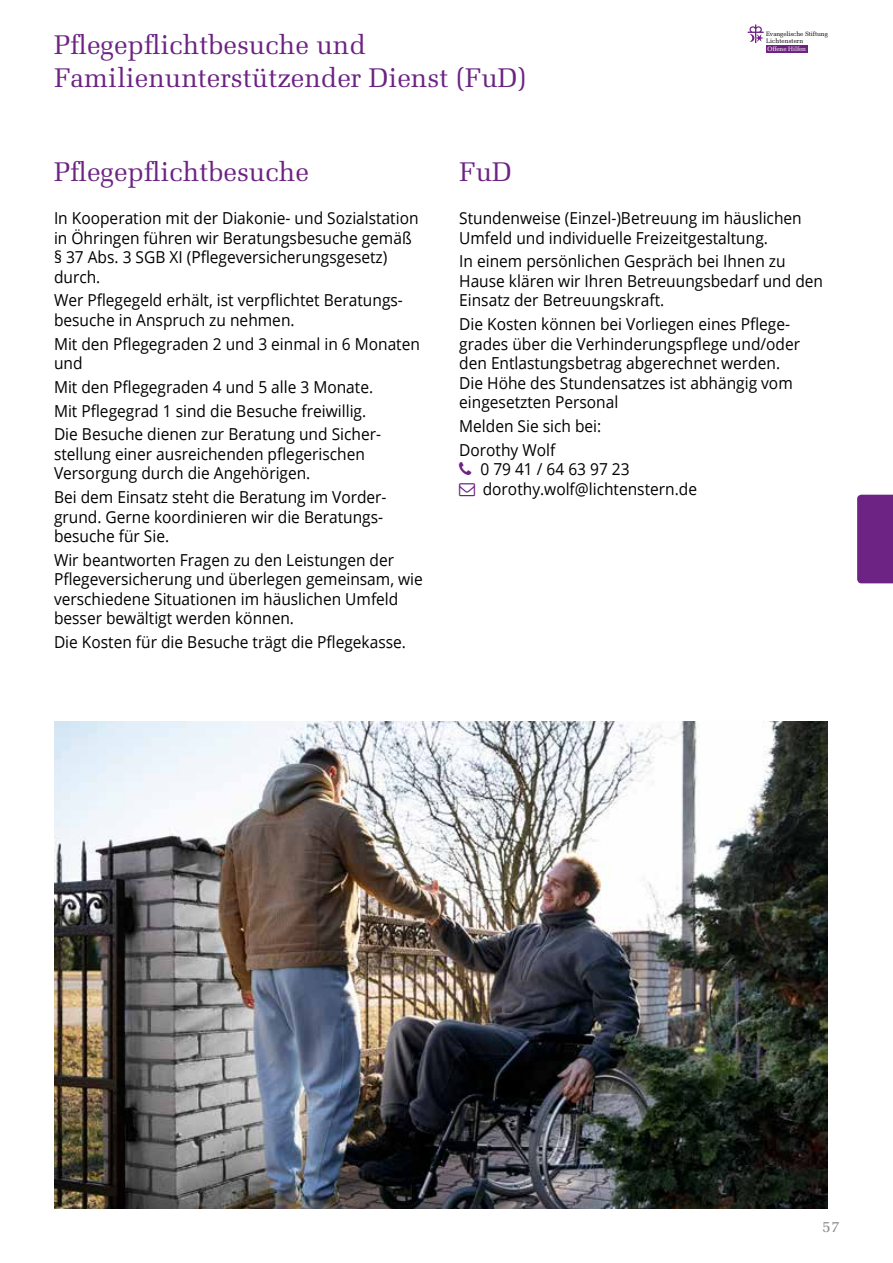
<style>
.page{position:relative;width:893px;height:1263px;background:#fff}
.page>*{position:absolute;margin:0;border:0;box-sizing:border-box;transform-origin:0 0}
.t1{font:27px/33px "Melior LT Std";color:#6c2383}
.t2{font:16.5px/19.5px "Open Sans";color:#000;scale:.94 1}
.t3{font:15.75px "Melior LT Std";color:#8c8c8b}
.t4{font:6.3px/7.1px "Melior LT Std";letter-spacing:-.005em;color:#000}
.t5{font:6.3px "Melior LT Std";letter-spacing:-.01em;color:#fff}
</style>
<div class="page">
<svg style="left:748px;top:25px;width:16px;height:18px"></svg>
<div style="left:766px;top:45px;width:42px;height:8px;background:#702283"></div>
<div style="left:857px;top:495px;width:36px;height:88px;background:#6c2383"></div>
<img style="left:54px;top:721px;width:774px;height:488px">
<h1 class="t1" style="left:54px;top:29px;width:474px">Pflegepflichtbesuche und<br>Familienunterstützender Dienst (FuD)</h1>
<p class="t4" style="left:766px;top:30px;width:63px">Evangelische Stiftung<br>Lichtenstern</p>
<p class="t5" style="left:768px;top:45px;width:40px">Offene Hilfen</p>
<h1 class="t1" style="left:54px;top:155px;width:256px">Pflegepflichtbesuche</h1>
<p class="t2" style="left:54px;top:208px;width:389px">In Kooperation mit der Diakonie- und Sozialstation in Öhringen führen wir Beratungsbesuche gemäß § 37 Abs. 3 SGB XI (Pflegeversicherungsgesetz) durch.</p>
<p class="t2" style="left:54px;top:290px;width:371px">Wer Pflegegeld erhält, ist verpflichtet Beratungs&shy;besuche in Anspruch zu nehmen.</p>
<p class="t2" style="left:54px;top:333px;width:391px">Mit den Pflegegraden 2 und 3 einmal in 6 Monaten und</p>
<p class="t2" style="left:54px;top:375px;width:348px;line-height:23.7px">Mit den Pflegegraden 4 und 5 alle 3 Monate.<br>Mit Pflegegrad 1 sind die Besuche freiwillig.<br>Die Besuche dienen zur Beratung und Sicher-</p>
<p class="t2" style="left:54px;top:444px;width:332px">stellung einer ausreichenden pflegerischen<br>Versorgung durch die Angehörigen.</p>
<p class="t2" style="left:54px;top:487px;width:355px">Bei dem Einsatz steht die Beratung im Vorder&shy;grund. Gerne koordinieren wir die Beratungs&shy;besuche für Sie.</p>
<p class="t2" style="left:54px;top:550px;width:394px">Wir beantworten Fragen zu den Leistungen der Pflegeversicherung und überlegen gemeinsam, wie verschiedene Situationen im häuslichen Umfeld besser bewältigt werden können.</p>
<p class="t2" style="left:54px;top:632px;width:376px">Die Kosten für die Besuche trägt die Pflegekasse.</p>
<h1 class="t1" style="left:459px;top:155px;width:54px">FuD</h1>
<p class="t2" style="left:459px;top:208px;width:366px">Stundenweise (Einzel-)Betreuung im häuslichen<br>Umfeld und individuelle Freizeitgestaltung.</p>
<p class="t2" style="left:459px;top:251px;width:389px">In einem persönlichen Gespräch bei Ihnen zu<br>Hause klären wir Ihren Betreuungsbedarf und den<br>Einsatz der Betreuungskraft.</p>
<p class="t2" style="left:459px;top:314px;width:364px">Die Kosten können bei Vorliegen eines Pflege&shy;grades über die Verhinderungspflege und/oder den Entlastungsbetrag abgerechnet werden.<br>Die Höhe des Stundensatzes ist abhängig vom eingesetzten Personal</p>
<p class="t2" style="left:459px;top:414px;width:153px;line-height:23.7px">Melden Sie sich bei:<br>Dorothy Wolf</p>
<p class="t2" style="left:480px;top:459px;width:232px">0 79 41 / 64 63 97 23 dorothy.wolf@lichtenstern.de</p>
<p class="t3" style="left:822px;top:1217px;width:19px">57</p>
</div>
